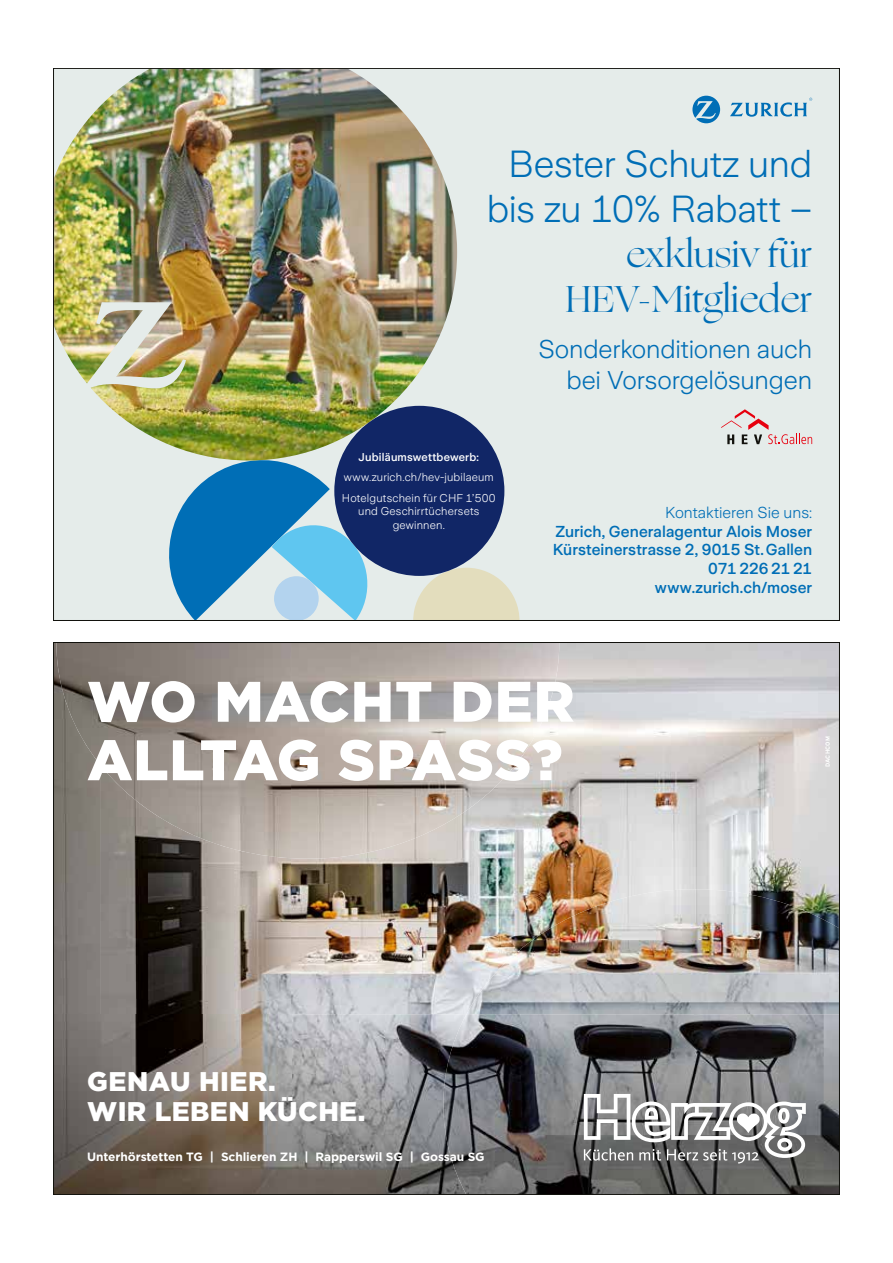
<style>
.page{position:relative;width:893px;height:1263px;background:#fff}
.page>*{position:absolute;margin:0;border:0;box-sizing:border-box;transform-origin:0 0}
.t1{font:900 57px/58.5px "Gotham";letter-spacing:.01em;color:#fff}
.t2{font:300 37.5px/45px "Zurich Sans";letter-spacing:-.01em;color:#006eb6;text-align:center}
.t3{font:37.5px/45px "Ogg";color:#006eb6;text-align:right}
.t4{font:900 27px/30px "Gotham";letter-spacing:.015em;color:#fff}
.t5{font:300 25.5px/30.6px "Zurich Sans";letter-spacing:-.005em;color:#006eb6;text-align:right}
.t6{font:500 15.75px/18.9px "Zurich Sans";letter-spacing:.005em;color:#006eb6;text-align:right}
.t7{font:300 15.75px "Zurich Sans";color:#006eb6}
.t8{font:700 12px "Gotham";letter-spacing:-.01em;color:#fff}
.t9{font:300 11.25px/20.2px "Zurich Sans";letter-spacing:.015em;color:#fff}
.t10{font:500 11.25px "Zurich Sans";letter-spacing:.015em;color:#fff}
.t11{font:700 6px "Interstate";letter-spacing:.01em;color:#fff}
</style>
<div class="page">
<img style="left:291px;top:644px;width:547px;height:370px">
<img style="left:101px;top:644px;width:458px;height:215px">
<img style="left:466px;top:889px;width:372px;height:125px">
<img style="left:55px;top:1014px;width:388px;height:179px">
<img style="left:443px;top:1014px;width:395px;height:179px">
<img style="left:55px;top:644px;width:46px;height:370px">
<img style="left:100px;top:765px;width:48px;height:249px">
<img style="left:148px;top:809px;width:143px;height:205px">
<svg style="left:584px;top:1094px;width:222px;height:69px"></svg>
<div style="left:53px;top:68px;width:787px;height:553px;background:#e5ecea"></div>
<svg style="left:721px;top:409px;width:91px;height:35px"></svg>
<svg style="left:169px;top:460px;width:203px;height:159px"></svg>
<div style="left:274px;top:576px;width:45px;height:45px;background:#b3d3ee;border-radius:50%"></div>
<svg style="left:413px;top:568px;width:106px;height:51px"></svg>
<img style="left:55px;top:70px;width:402px;height:390px">
<div style="left:334px;top:406px;width:170px;height:170px;background:#112666;border-radius:50%"></div>
<svg style="left:692px;top:96px;width:28px;height:27px"></svg>
<svg style="left:730px;top:98px;width:82px;height:19px"></svg>
<h2 class="t2" style="left:487px;top:142px;width:327px">Bester Schutz und bis zu 10% Rabatt –</h2>
<h2 class="t3" style="left:566px;top:232px;width:248px">exklusiv für<br>HEV-Mitglieder</h2>
<h3 class="t5" style="left:538px;top:334px;width:275px">Sonderkonditionen auch bei Vorsorgelösungen</h3>
<p class="t10" style="left:359px;top:451px;width:122px">Jubiläumswettbewerb:</p>
<p class="t9" style="left:342px;top:467px;width:155px">www.zurich.ch/hev-jubilaeum<br>Hotelgutschein für CHF 1’500</p>
<p class="t9" style="left:358px;top:505px;width:123px;line-height:13.5px;text-align:center">und Geschirrtüchersets gewinnen.</p>
<p class="t7" style="left:665px;top:504px;width:149px">Kontaktieren Sie uns:</p>
<p class="t6" style="left:553px;top:522px;width:261px">Zurich, Generalagentur Alois Moser<br>Kürsteinerstrasse 2, 9015 St.Gallen<br>071 226 21 21 www.zurich.ch/moser</p>
<h1 class="t1" style="left:87px;top:672px;width:489px">WO MACHT DER<br>ALLTAG SPASS?</h1>
<p class="t11" style="left:824px;top:767px;width:32px;rotate:-90deg">DACHCOM</p>
<h3 class="t4" style="left:87px;top:1066px;width:280px">GENAU HIER.<br>WIR LEBEN KÜCHE.</h3>
<p class="t8" style="left:87px;top:1149px;width:399px">Unterhörstetten TG | Schlieren ZH | Rapperswil SG | Gossau SG</p>
</div>
